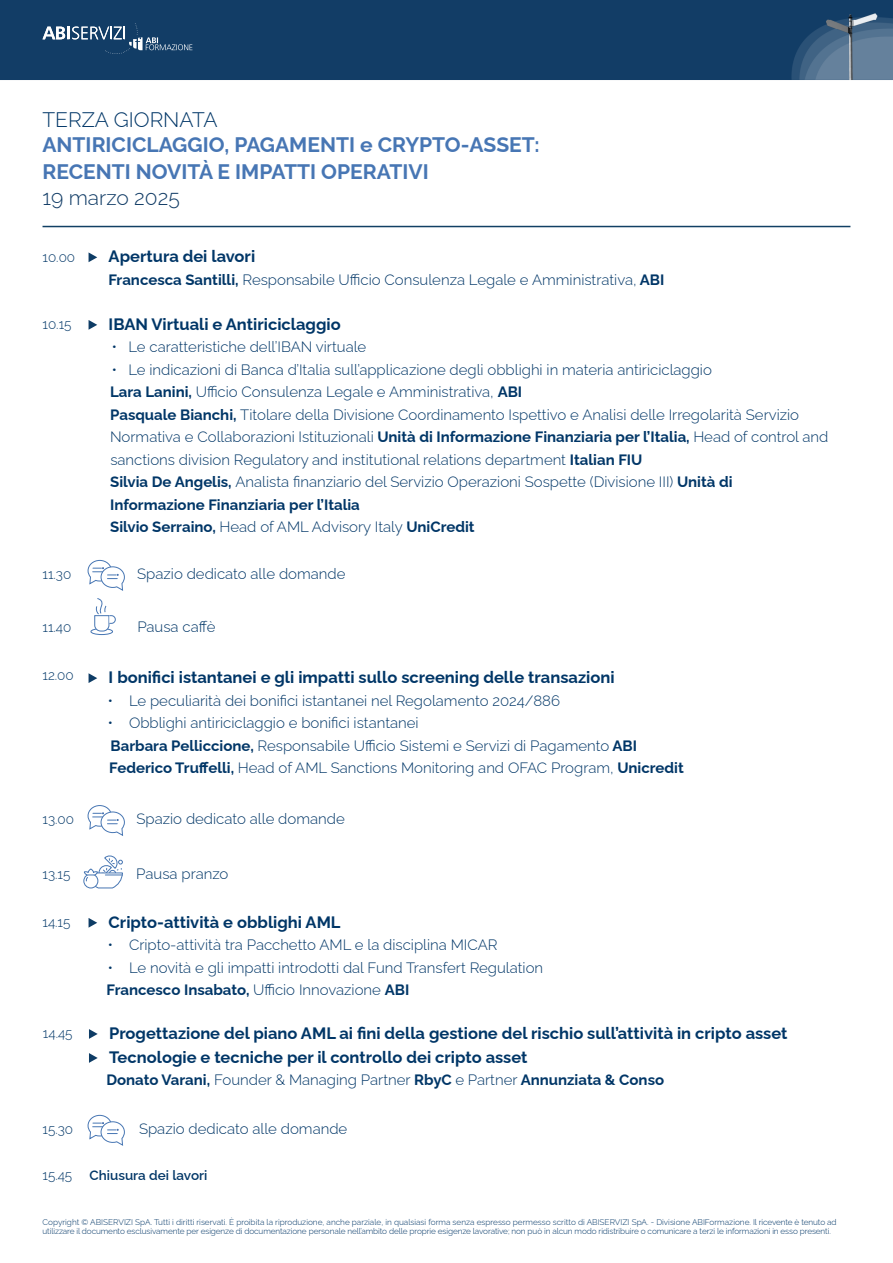
<style>
.page{position:relative;width:893px;height:1263px;background:#fff}
.page>*{position:absolute;margin:0;border:0;box-sizing:border-box;transform-origin:0 0}
.t1{font:700 21px/27px "Raleway";color:#4776b4}
.t2{font:300 21px "Raleway";color:#003667}
.t3{font:300 21px "Raleway";color:#103b65}
.t4{font:700 16.5px/24px "Raleway";color:#003667}
.t5{font:300 15px/22.5px "Raleway";color:#003667}
.t6{font:700 15px "Raleway";color:#003667}
.t7{font:300 13.5px "Raleway";color:#003667}
.t8{font:600 13.5px "Raleway";color:#003667}
.t9{font:300 8.25px/9px "Raleway";letter-spacing:-.01em;color:#003667}
.s1{font-weight:700}
.s2{font-weight:300}
</style>
<div class="page">
<img style="left:0;top:0;width:893px;height:80px">
<svg style="left:43px;top:23px;width:149px;height:31px;background:#35597c"></svg>
<svg style="left:89px;top:252px;width:8px;height:10px"></svg>
<svg style="left:89px;top:320px;width:8px;height:10px"></svg>
<svg style="left:89px;top:673px;width:8px;height:10px"></svg>
<svg style="left:89px;top:918px;width:8px;height:10px"></svg>
<hr style="left:43px;top:226px;width:807px;height:1px;background:#114064">
<svg style="left:87px;top:805px;width:38px;height:31px"></svg>
<svg style="left:87px;top:560px;width:38px;height:31px"></svg>
<svg style="left:87px;top:1114px;width:38px;height:32px"></svg>
<div style="left:91px;top:628px;width:22px;height:7px;border:1px solid #4776b3;border-radius:50%"></div>
<svg style="left:94px;top:598px;width:22px;height:34px"></svg>
<svg style="left:89px;top:1029px;width:9px;height:10px"></svg>
<svg style="left:89px;top:1053px;width:9px;height:10px"></svg>
<div style="left:83px;top:873px;width:15px;height:15px;border:1px solid #4776b3;border-radius:50%"></div>
<svg style="left:84px;top:855px;width:39px;height:34px"></svg>
<h1 class="t2" style="left:43px;top:103px;width:177px">TERZA GIORNATA</h1>
<h1 class="t1" style="left:43px;top:129px;width:499px">ANTIRICICLAGGIO, PAGAMENTI e CRYPTO-ASSET:<br>RECENTI NOVITÀ E IMPATTI OPERATIVI</h1>
<h1 class="t3" style="left:43px;top:180px;width:139px">19 marzo 2025</h1>
<p class="t7" style="left:43px;top:246px;width:34px">10.00</p>
<p class="t7" style="left:43px;top:313px;width:30px">10.15</p>
<p class="t4" style="left:109px;top:243px;width:148px">Apertura dei lavori</p>
<p class="t5" style="left:108px;top:266px;width:558px"><span class="s1">Francesca Santilli,</span> Responsabile Ufficio Consulenza Legale e Amministrativa, <span class="s1">ABI</span></p>
<p class="t4" style="left:109px;top:310px;width:234px">IBAN Virtuali e Antiriciclaggio</p>
<p class="t5" style="left:112px;top:334px;width:256px">• Le caratteristiche dell’IBAN virtuale</p>
<p class="t5" style="left:110px;top:356px;width:720px">• Le indicazioni di Banca d’Italia sull’applicazione degli obblighi in materia antiriciclaggio<br><span class="s1">Lara Lanini,</span> Ufficio Consulenza Legale e Amministrativa, <span class="s1">ABI<br>Pasquale Bianchi,</span> Titolare della Divisione Coordinamento Ispettivo e Analisi delle Irregolarità Servizio Normativa e Collaborazioni Istituzionali <span class="s1">Unità di Informazione Finanziaria per l’Italia,</span> Head of control and sanctions division Regulatory and institutional relations department <span class="s1">Italian FIU<br>Silvia De Angelis,</span> Analista finanziario del Servizio Operazioni Sospette (Divisione III) <span class="s1">Unità di Informazione Finanziaria per l’Italia<br>Silvio Serraino,</span> Head of AML Advisory Italy <span class="s1">UniCredit</span></p>
<p class="t7" style="left:43px;top:564px;width:30px">11.30</p>
<p class="t5" style="left:137px;top:561px;width:210px">Spazio dedicato alle domande</p>
<p class="t7" style="left:43px;top:616px;width:30px">11.40</p>
<p class="t5" style="left:137px;top:613px;width:80px">Pausa caffè</p>
<p class="t7" style="left:43px;top:665px;width:33px">12.00</p>
<p class="t4" style="left:109px;top:663px;width:507px">I bonifici istantanei e gli impatti sullo screening delle transazioni</p>
<p class="t5" style="left:108px;top:687px;width:454px">• Le peculiarità dei bonifici istantanei nel Regolamento 2024/886</p>
<p class="t5" style="left:108px;top:710px;width:577px">• Obblighi antiriciclaggio e bonifici istantanei<br><span class="s1">Barbara Pelliccione,</span> Responsabile Ufficio Sistemi e Servizi di Pagamento <span class="s1">ABI<br>Federico Truffelli,</span> Head of AML Sanctions Monitoring and OFAC Program, <span class="s1">Unicredit</span></p>
<p class="t7" style="left:43px;top:809px;width:33px">13.00</p>
<p class="t5" style="left:137px;top:806px;width:210px">Spazio dedicato alle domande</p>
<p class="t7" style="left:43px;top:864px;width:29px">13.15</p>
<p class="t5" style="left:136px;top:861px;width:94px">Pausa pranzo</p>
<p class="t7" style="left:43px;top:911px;width:29px">14.15</p>
<p class="t4" style="left:109px;top:908px;width:233px">Cripto-attività e obblighi AML</p>
<p class="t5" style="left:108px;top:932px;width:391px">• Cripto-attività tra Pacchetto AML e la disciplina MICAR</p>
<p class="t5" style="left:107px;top:954px;width:438px">• Le novità e gli impatti introdotti dal Fund Transfert Regulation<br><span class="s1">Francesco Insabato,</span> Ufficio Innovazione <span class="s1">ABI</span></p>
<p class="t7" style="left:43px;top:1023px;width:31px">14.45</p>
<p class="t4" style="left:109px;top:1019px;width:680px">Progettazione del piano AML ai fini della gestione del rischio sull’attività in cripto asset<br>Tecnologie e tecniche per il controllo dei cripto asset</p>
<p class="t6" style="left:106px;top:1068px;width:559px">Donato Varani, <span class="s2">Founder &amp; Managing Partner</span> RbyC <span class="s2">e Partner</span> Annunziata &amp; Conso</p>
<p class="t7" style="left:43px;top:1118px;width:32px">15.30</p>
<p class="t5" style="left:139px;top:1116px;width:210px">Spazio dedicato alle domande</p>
<p class="t7" style="left:43px;top:1165px;width:31px">15.45</p>
<p class="t8" style="left:90px;top:1165px;width:119px">Chiusura dei lavori</p>
<p class="t9" style="left:43px;top:1216px;width:796px">Copyright © ABISERVIZI SpA. Tutti i diritti riservati. È proibita la riproduzione, anche parziale, in qualsiasi forma senza espresso permesso scritto di ABISERVIZI SpA. - Divisione ABIFormazione. Il ricevente è tenuto ad utilizzare il documento esclusivamente per esigenze di documentazione personale nell’ambito delle proprie esigenze lavorative; non può in alcun modo ridistribuire o comunicare a terzi le informazioni in esso presenti.</p>
</div>
